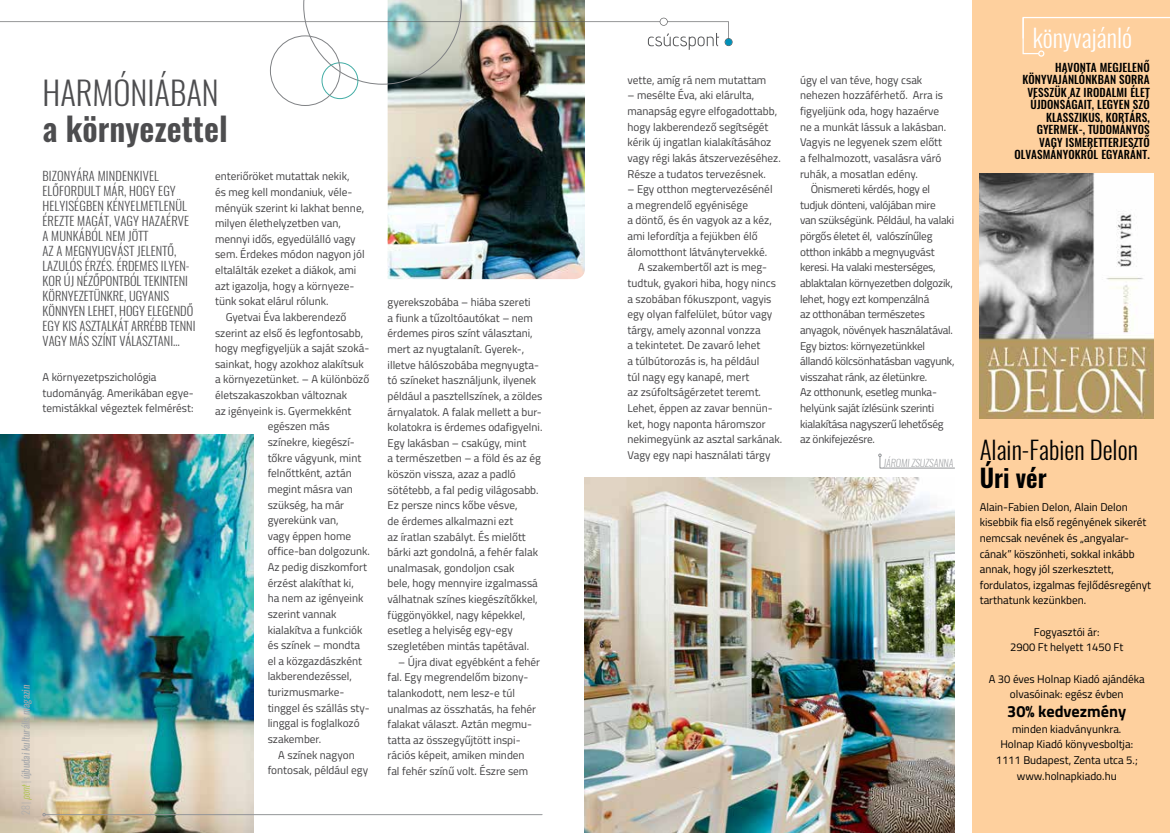
<style>
.page{position:relative;width:1170px;height:833px;background:#fff}
.page>*{position:absolute;margin:0;border:0;box-sizing:border-box;transform-origin:0 0}
.t1{font:600 32.5px "Oswald";color:#4d4d4f}
.t2{font:300 32.5px "Oswald";color:#4d4d4f}
.t3{font:300 25px "Oswald";color:#000}
.t4{font:300 25px "Oswald";color:#fff}
.t5{font:600 25px "Oswald";color:#000}
.t6{font:700 16.25px "Titillium Web";color:#000}
.t7{font:300 12.5px/15px "Oswald";color:#4d4d4f}
.t8{font:11.25px/15.6px "Titillium Web";color:#414042}
.t9{font:11.25px/15.6px "Titillium Web";letter-spacing:-.02em;color:#414042}
.t10{font:11.25px/15.6px "Titillium Web";color:#000;text-align:center}
.t11{font:500 11.25px/12.5px "Oswald";letter-spacing:.01em;color:#000;text-align:right}
.t12{font:italic 10px "Oswald";color:#a7a9ac}
.t13{font:italic 200 10px "Oswald";color:#939598}
.s1{font-weight:200;font-style:normal}
.s2{font-weight:200;color:#a2c02f}
</style>
<div class="page">
<svg style="left:878px;top:454px;width:77px;height:15px"></svg>
<img style="left:387px;top:84px;width:198px;height:195px">
<img style="left:585px;top:477px;width:369px;height:356px">
<img style="left:0;top:434px;width:253px;height:399px">
<div style="left:972px;top:0;width:197px;height:833px;background:#fed09e"></div>
<div style="left:1038px;top:50px;width:6px;height:7px;border:1px solid #fff;border-radius:50%"></div>
<svg style="left:1022px;top:17px;width:147px;height:38px"></svg>
<img style="left:979px;top:173px;width:174px;height:245px">
<img style="left:0;top:0;width:732px;height:84px">
<div style="left:322px;top:62px;width:36px;height:37px;border:1px solid #43ada5;border-radius:50%"></div>
<div style="left:270px;top:36px;width:70px;height:70px;border:1px solid #808285;border-radius:50%"></div>
<hr style="left:45px;top:814px;width:497px;height:1px;background:#939598">
<p class="t12" style="left:19px;top:815px;width:132px;rotate:-90deg"><span class="s1">28 |</span> <span class="s2">pont</span><span class="s1">|</span> újbudai kulturális magazin</p>
<h1 class="t2" style="left:43px;top:71px;width:178px">HARMÓNIÁBAN</h1>
<h1 class="t1" style="left:43px;top:106px;width:187px">a környezettel</h1>
<p class="t7" style="left:43px;top:169px;width:154px">BIZONYÁRA MINDENKIVEL<br>ELŐFORDULT MÁR, HOGY EGY<br>HELYISÉGBEN KÉNYELMETLENÜL<br>ÉREZTE MAGÁT, VAGY HAZAÉRVE<br>A MUNKÁBÓL NEM JÖTT<br>AZ A MEGNYUGVÁST JELENTŐ,<br>LAZULÓS ÉRZÉS. ÉRDEMES ILYEN-<br>KOR ÚJ NÉZŐPONTBÓL TEKINTENI<br>KÖRNYEZETÜNKRE, UGYANIS<br>KÖNNYEN LEHET, HOGY ELEGENDŐ<br>EGY KIS ASZTALKÁT ARRÉBB TENNI<br>VAGY MÁS SZÍNT VÁLASZTANI…</p>
<p class="t8" style="left:43px;top:369px;width:153px">A környezetpszichológia tudományág. Amerikában egye&shy;temistákkal végeztek felmérést:</p>
<p class="t8" style="left:215px;top:168px;width:136px">enteriőröket mutattak nekik,</p>
<p class="t8" style="left:215px;top:183px;width:139px">és meg kell mondaniuk, véle-</p>
<p class="t8" style="left:215px;top:199px;width:151px">ményük szerint ki lakhat benne,</p>
<p class="t8" style="left:215px;top:215px;width:127px">milyen élethelyzetben van,</p>
<p class="t8" style="left:215px;top:230px;width:142px">mennyi idős, egyedülálló vagy</p>
<p class="t8" style="left:215px;top:246px;width:151px">sem. Érdekes módon nagyon jól</p>
<p class="t8" style="left:215px;top:262px;width:143px">eltalálták ezeket a diákok, ami</p>
<p class="t8" style="left:215px;top:277px;width:141px">azt igazolja, hogy a környeze-</p>
<p class="t8" style="left:215px;top:293px;width:115px">tünk sokat elárul rólunk.</p>
<p class="t8" style="left:226px;top:309px;width:122px">Gyetvai Éva lakberendező</p>
<p class="t8" style="left:215px;top:324px;width:150px">szerint az első és legfontosabb,</p>
<p class="t8" style="left:215px;top:340px;width:156px">hogy megfigyeljük a saját szoká-</p>
<p class="t8" style="left:215px;top:355px;width:150px">sainkat, hogy azokhoz alakítsuk</p>
<p class="t8" style="left:215px;top:371px;width:156px">a környezetünket. – A különböző</p>
<p class="t8" style="left:215px;top:387px;width:134px">életszakaszokban változnak</p>
<p class="t8" style="left:215px;top:402px;width:138px">az igényeink is. Gyermekként</p>
<p class="t8" style="left:268px;top:418px;width:63px">egészen más</p>
<p class="t8" style="left:268px;top:434px;width:89px">színekre, kiegészí-</p>
<p class="t8" style="left:268px;top:449px;width:95px">tőkre vágyunk, mint</p>
<p class="t8" style="left:268px;top:465px;width:85px">felnőttként, aztán</p>
<p class="t8" style="left:268px;top:480px;width:87px">megint másra van</p>
<p class="t8" style="left:268px;top:496px;width:78px">szükség, ha már</p>
<p class="t8" style="left:268px;top:512px;width:73px">gyerekünk van,</p>
<p class="t8" style="left:268px;top:527px;width:85px">vagy éppen home</p>
<p class="t8" style="left:268px;top:543px;width:104px">office-ban dolgozunk.</p>
<p class="t8" style="left:268px;top:559px;width:101px">Az pedig diszkomfort</p>
<p class="t8" style="left:268px;top:574px;width:88px">érzést alakíthat ki,</p>
<p class="t8" style="left:268px;top:590px;width:97px">ha nem az igényeink</p>
<p class="t8" style="left:268px;top:605px;width:70px">szerint vannak</p>
<p class="t8" style="left:268px;top:621px;width:96px">kialakítva a funkciók</p>
<p class="t8" style="left:268px;top:637px;width:94px">és színek – mondta</p>
<p class="t8" style="left:268px;top:652px;width:96px">el a közgazdászként</p>
<p class="t8" style="left:268px;top:668px;width:86px">lakberendezéssel,</p>
<p class="t8" style="left:268px;top:684px;width:78px">turizmusmarke-</p>
<p class="t8" style="left:268px;top:699px;width:104px">tinggel és szállás sty-</p>
<p class="t8" style="left:268px;top:715px;width:93px">linggal is foglalkozó</p>
<p class="t8" style="left:268px;top:730px;width:55px">szakember.</p>
<p class="t8" style="left:278px;top:746px;width:78px">A színek nagyon</p>
<p class="t8" style="left:268px;top:762px;width:102px">fontosak, például egy</p>
<p class="t8" style="left:387px;top:294px;width:156px">gyerekszobába – hiába szereti<br>a fiunk a tűzoltóautókat – nem érdemes piros színt választani, mert az nyugtalanít. Gyerek-, illetve hálószobába megnyugta&shy;tó színeket használjunk, ilyenek például a pasztellszínek, a zöldes árnyalatok. A falak mellett a bur&shy;kolatokra is érdemes odafigyelni.<br>Egy lakásban – csakúgy, mint<br>a természetben – a föld és az ég köszön vissza, azaz a padló sötétebb, a fal pedig világosabb.<br>Ez persze nincs kőbe vésve,<br>de érdemes alkalmazni ezt<br>az íratlan szabályt. És mielőtt bárki azt gondolná, a fehér falak unalmasak, gondoljon csak<br>bele, hogy mennyire izgalmassá válhatnak színes kiegészítőkkel, függönyökkel, nagy képekkel, esetleg a helyiség egy-egy szegletében mintás tapétával.</p>
<p class="t8" style="left:387px;top:653px;width:154px;text-indent:11px">– Újra divat egyébként a fehér fal. Egy megrendelőm bizony&shy;talankodott, nem lesz-e túl unalmas az összhatás, ha fehér falakat választ. Aztán megmu&shy;tatta az összegyűjtött inspi&shy;rációs képeit, amiken minden<br>fal fehér színű volt. Észre sem</p>
<p class="t8" style="left:627px;top:71px;width:140px">vette, amíg rá nem mutattam</p>
<p class="t8" style="left:627px;top:87px;width:155px">– mesélte Éva, aki elárulta, manapság egyre elfogadottabb, hogy lakberendező segítségét kérik új ingatlan kialakításához vagy régi lakás átszervezéséhez.<br>Része a tudatos tervezésnek.</p>
<p class="t8" style="left:627px;top:181px;width:147px">– Egy otthon megtervezésénél</p>
<p class="t8" style="left:627px;top:196px;width:122px">a megrendelő egyénisége</p>
<p class="t8" style="left:627px;top:212px;width:146px">a döntő, és én vagyok az a kéz,</p>
<p class="t8" style="left:627px;top:228px;width:132px">ami lefordítja a fejükben élő</p>
<p class="t8" style="left:627px;top:243px;width:141px">álomotthont látványtervekké.</p>
<p class="t8" style="left:638px;top:259px;width:130px">A szakembertől azt is meg-</p>
<p class="t8" style="left:627px;top:275px;width:150px">tudtuk, gyakori hiba, hogy nincs</p>
<p class="t8" style="left:627px;top:290px;width:145px">a szobában fókuszpont, vagyis</p>
<p class="t8" style="left:627px;top:306px;width:146px">egy olyan falfelület, bútor vagy</p>
<p class="t8" style="left:627px;top:321px;width:135px">tárgy, amely azonnal vonzza</p>
<p class="t8" style="left:627px;top:337px;width:134px">a tekintetet. De zavaró lehet</p>
<p class="t8" style="left:627px;top:353px;width:133px">a túlbútorozás is, ha például</p>
<p class="t8" style="left:627px;top:368px;width:123px">túl nagy egy kanapé, mert</p>
<p class="t8" style="left:627px;top:384px;width:135px">az zsúfoltságérzetet teremt.</p>
<p class="t8" style="left:627px;top:400px;width:147px">Lehet, éppen az zavar bennün-</p>
<p class="t8" style="left:627px;top:415px;width:140px">ket, hogy naponta háromszor</p>
<p class="t8" style="left:627px;top:431px;width:156px">nekimegyünk az asztal sarkának.</p>
<p class="t8" style="left:627px;top:446px;width:144px">Vagy egy napi használati tárgy</p>
<p class="t8" style="left:800px;top:71px;width:148px">úgy el van téve, hogy csak nehezen hozzáférhető. Arra is figyeljünk oda, hogy hazaérve ne a munkát lássuk a lakásban.<br>Vagyis ne legyenek szem előtt a felhalmozott, vasalásra váró ruhák, a mosatlan edény.</p>
<p class="t9" style="left:800px;top:181px;width:156px;text-indent:11px">Önismereti kérdés, hogy el tudjuk dönteni, valójában mire van szükségünk. Például, ha valaki pörgős életet él, valószínűleg otthon inkább a megnyugvást keresi. Ha valaki mesterséges, ablaktalan környezetben dolgozik, lehet, hogy ezt kompenzálná<br>az otthonában természetes anyagok, növények használatával.<br>Egy biztos: környezetünkkel állandó kölcsönhatásban vagyunk, visszahat ránk, az életünkre.<br>Az otthonunk, esetleg munka&shy;helyünk saját ízlésünk szerinti kialakítása nagyszerű lehetőség az önkifejezésre.</p>
<p class="t13" style="left:883px;top:456px;width:71px">JÁROMI ZSUZSANNA</p>
<h2 class="t4" style="left:1032px;top:21px;width:101px">KÖNYVAJÁNLÓ</h2>
<p class="t11" style="left:1014px;top:61px;width:137px">HAVONTA MEGJELENŐ<br>KÖNYVAJÁNLÓNKBAN SORRA<br>VESSZÜK AZ IRODALMI ÉLET<br>ÚJDONSÁGAIT, LEGYEN SZÓ<br>KLASSZIKUS, KORTÁRS,<br>GYERMEK-, TUDOMÁNYOS<br>VAGY ISMERETTERJESZTŐ<br>OLVASMÁNYOKRÓL EGYARÁNT.</p>
<h2 class="t3" style="left:979px;top:433px;width:160px">ALAIN-FABIEN DELON</h2>
<h2 class="t5" style="left:979px;top:460px;width:68px">Úri vér</h2>
<p class="t10" style="left:979px;top:498px;width:173px;text-align:left">Alain-Fabien Delon, Alain Delon kisebbik fia első regényének sikerét nemcsak nevének és „angyalar&shy;cának” köszönheti, sokkal inkább annak, hogy jól szerkesztett, fordulatos, izgalmas fejlődésregényt tarthatunk kezünkben.</p>
<p class="t10" style="left:1010px;top:623px;width:115px">Fogyasztói ár:<br>2900 Ft helyett 1450 Ft</p>
<p class="t10" style="left:988px;top:670px;width:157px">A 30 éves Holnap Kiadó ajándéka olvasóinak: egész évben</p>
<h3 class="t6" style="left:1007px;top:699px;width:120px">30% kedvezmény</h3>
<p class="t10" style="left:995px;top:720px;width:144px">minden kiadványunkra.<br>Holnap Kiadó könyvesboltja:<br>1111 Budapest, Zenta utca 5.; www.holnapkiado.hu</p>
</div>
